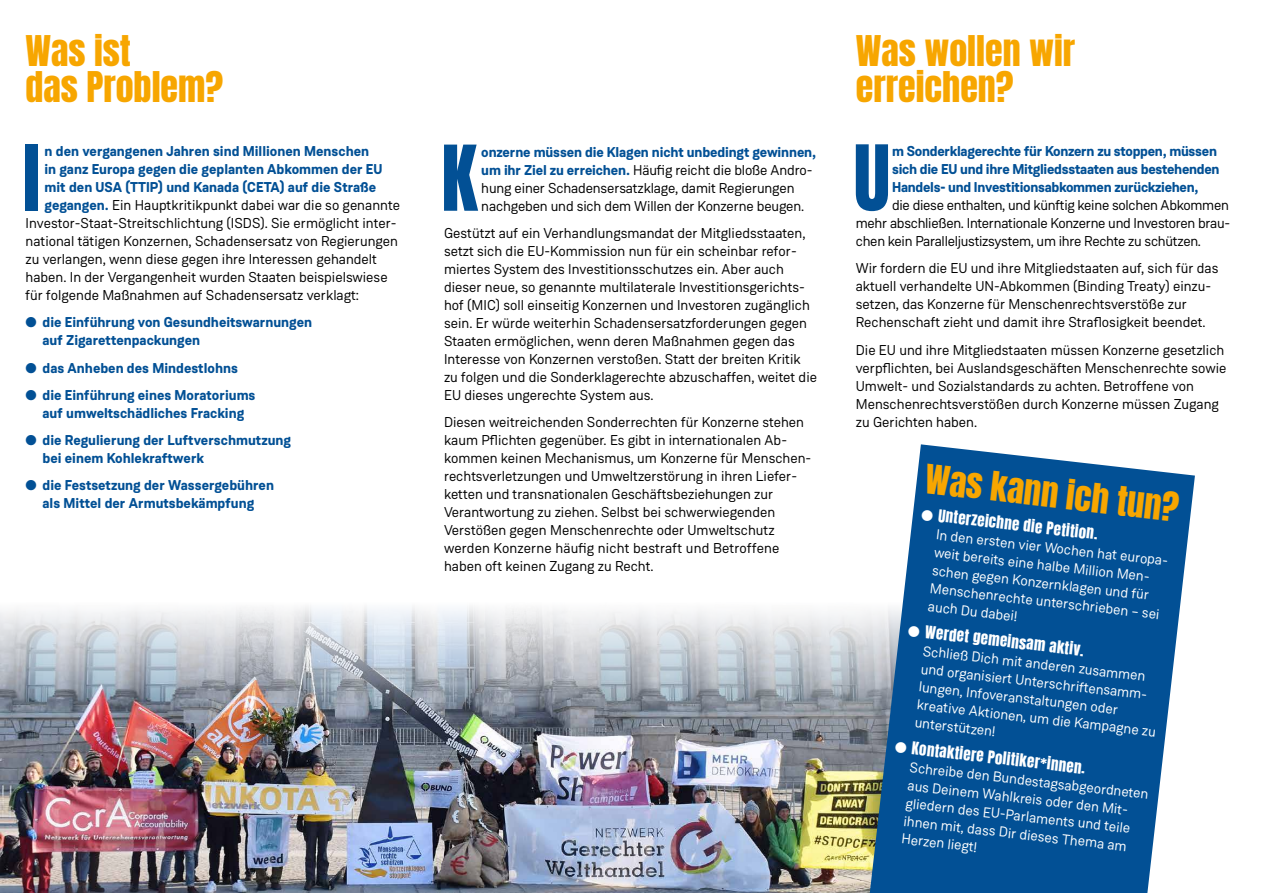
<style>
.page{position:relative;width:1263px;height:893px;background:#fff}
.page>*{position:absolute;margin:0;border:0;box-sizing:border-box;transform-origin:0 0}
.t1{font:77.1px "Anton";color:#025095}
.t2{font:36px/36px "Anton";color:#f7a600}
.t3{font:34.5px "Anton";color:#f7a600}
.t4{font:15px "Anton";color:#fff}
.t5{font:14.25px/18px "Weissenhof Grotesk";color:#000}
.t6{font:14.25px/17.9px "Weissenhof Grotesk";color:#fff}
.t7{font:700 14.25px/18px "Weissenhof Grotesk";color:#025095}
.t8{font:700 14.25px/18px "Weissenhof Grotesk";letter-spacing:-.02em;color:#025095}
.s1{font-weight:700;color:#025095}
</style>
<div class="page">
<img style="left:0;top:733px;width:870px;height:160px">
<svg style="left:0;top:607px;width:870px;height:126px;background:#b1b4bc"></svg>
<svg style="left:870px;top:444px;width:325px;height:449px;background:#2c6ca5"></svg>
<h2 class="t2" style="left:26px;top:36px;width:199px">Was ist<br>das Problem?</h2>
<h1 class="t1" style="left:23px;top:139px;width:19px">I</h1>
<p class="t7" style="left:45px;top:143px;width:326px">n den vergangenen Jahren sind Millionen Menschen</p>
<p class="t7" style="left:45px;top:161px;width:340px">in ganz Europa gegen die geplanten Abkommen der EU</p>
<p class="t7" style="left:45px;top:179px;width:333px">mit den USA (TTIP) und Kanada (CETA) auf die Straße</p>
<p class="t5" style="left:45px;top:197px;width:357px"><span class="s1">gegangen.</span> Ein Hauptkritikpunkt dabei war die so genannte</p>
<p class="t5" style="left:26px;top:215px;width:373px">Investor-Staat-Streitschlichtung (ISDS). Sie ermöglicht inter-</p>
<p class="t5" style="left:26px;top:233px;width:374px">national tätigen Konzernen, Schadensersatz von Regierungen</p>
<p class="t5" style="left:26px;top:251px;width:353px">zu verlangen, wenn diese gegen ihre Interessen gehandelt</p>
<p class="t5" style="left:26px;top:269px;width:364px">haben. In der Vergangenheit wurden Staaten beispielswiese</p>
<p class="t5" style="left:26px;top:287px;width:335px">für folgende Maßnahmen auf Schadensersatz verklagt:</p>
<p class="t7" style="left:43px;top:314px;width:271px;text-indent:-17px">● die Einführung von Gesundheitswarnungen auf Zigarettenpackungen</p>
<p class="t7" style="left:26px;top:359px;width:214px">● das Anheben des Mindestlohns</p>
<p class="t7" style="left:26px;top:386px;width:231px;text-align:center">● die Einführung eines Moratoriums auf umweltschädliches Fracking</p>
<p class="t7" style="left:43px;top:431px;width:250px;text-indent:-17px">● die Regulierung der Luftverschmutzung bei einem Kohlekraftwerk</p>
<p class="t7" style="left:26px;top:476px;width:250px;text-align:center">● die Festsetzung der Wassergebühren als Mittel der Armutsbekämpfung</p>
<h1 class="t1" style="left:441px;top:139px;width:38px">K</h1>
<p class="t5" style="left:481px;top:143px;width:336px"><span class="s1">onzerne müssen die Klagen nicht unbedingt gewinnen, um ihr Ziel zu erreichen.</span> Häufig reicht die bloße Andro&shy;hung einer Schadensersatzklage, damit Regierungen nachgeben und sich dem Willen der Konzerne beugen.</p>
<p class="t5" style="left:444px;top:224px;width:375px">Gestützt auf ein Verhandlungsmandat der Mitgliedsstaaten, setzt sich die EU-Kommission nun für ein scheinbar refor&shy;miertes System des Investitionsschutzes ein. Aber auch dieser neue, so genannte multilaterale Investitionsgerichts&shy;hof (MIC) soll einseitig Konzernen und Investoren zugänglich sein. Er würde weiterhin Schadensersatzforderungen gegen Staaten ermöglichen, wenn deren Maßnahmen gegen das Interesse von Konzernen verstoßen. Statt der breiten Kritik zu folgen und die Sonderklagerechte abzuschaffen, weitet die EU dieses ungerechte System aus.</p>
<p class="t5" style="left:444px;top:413px;width:369px">Diesen weitreichenden Sonderrechten für Konzerne stehen kaum Pflichten gegenüber. Es gibt in internationalen Ab&shy;kommen keinen Mechanismus, um Konzerne für Menschen&shy;rechtsverletzungen und Umweltzerstörung in ihren Liefer&shy;ketten und transnationalen Geschäftsbeziehungen zur Verantwortung zu ziehen. Selbst bei schwerwiegenden Verstößen gegen Menschenrechte oder Umweltschutz werden Konzerne häufig nicht bestraft und Betroffene haben oft keinen Zugang zu Recht.</p>
<h2 class="t2" style="left:856px;top:36px;width:221px">Was wollen wir erreichen?</h2>
<h1 class="t1" style="left:854px;top:139px;width:38px">U</h1>
<p class="t8" style="left:892px;top:143px;width:329px">m Sonderklagerechte für Konzern zu stoppen, müssen sich die EU und ihre Mitgliedsstaaten aus bestehenden<br>Handels- und Investitionsabkommen zurückziehen,</p>
<p class="t5" style="left:856px;top:197px;width:376px;text-align:justify;text-indent:36px">die diese enthalten, und künftig keine solchen Abkommen mehr abschließen. Internationale Konzerne und Investoren brau&shy;chen kein Paralleljustizsystem, um ihre Rechte zu schützen.</p>
<p class="t5" style="left:856px;top:260px;width:364px">Wir fordern die EU und ihre Mitgliedstaaten auf, sich für das aktuell verhandelte UN-Abkommen (Binding Treaty) einzu&shy;setzen, das Konzerne für Menschenrechtsverstöße zur Rechenschaft zieht und damit ihre Straflosigkeit beendet.</p>
<p class="t5" style="left:856px;top:341px;width:372px">Die EU und ihre Mitgliedstaaten müssen Konzerne gesetzlich verpflichten, bei Auslandsgeschäften Menschenrechte sowie Umwelt- und Sozialstandards zu achten. Betroffene von Menschenrechtsverstößen durch Konzerne müssen Zugang zu Gerichten haben.</p>
<h3 class="t3" style="left:928px;top:460px;width:256px;rotate:7deg">Was kann ich tun?</h3>
<p class="t4" style="left:922px;top:507px;width:179px;rotate:6deg">● Unterzeichne die Petition.</p>
<p class="t6" style="left:936px;top:526px;width:237px;rotate:6deg">In den ersten vier Wochen hat europa&shy;weit bereits eine halbe Million Men&shy;schen gegen Konzernklagen und für<br>Menschenrechte unterschrieben – sei auch Du dabei!</p>
<p class="t4" style="left:909px;top:623px;width:178px;rotate:6deg">● Werdet gemeinsam aktiv.</p>
<p class="t6" style="left:923px;top:643px;width:242px;rotate:6deg">Schließ Dich mit anderen zusammen und organisiert Unterschriftensamm&shy;lungen, Infoveranstaltungen oder kreative Aktionen, um die Kampagne zu unterstützen!</p>
<p class="t4" style="left:896px;top:739px;width:193px;rotate:6deg">● Kontaktiere Politiker*innen.</p>
<p class="t6" style="left:910px;top:759px;width:242px;rotate:6deg">Schreibe den Bundestagsabgeordneten aus Deinem Wahlkreis oder den Mit&shy;gliedern des EU-Parlaments und teile ihnen mit, dass Dir dieses Thema am<br>Herzen liegt!</p>
</div>
